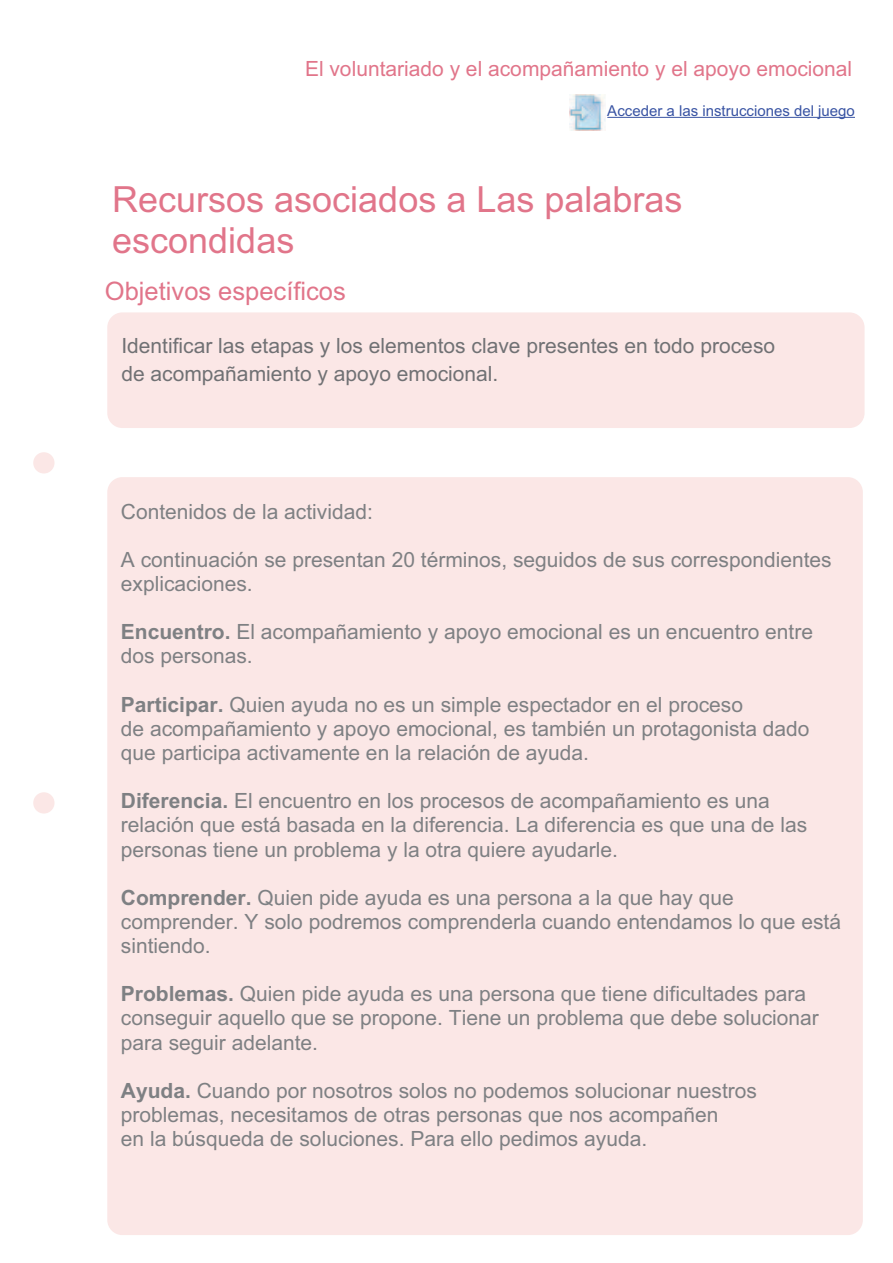
<style>
.page{position:relative;width:893px;height:1263px;background:#fff}
.page>*{position:absolute;margin:0;border:0;box-sizing:border-box;transform-origin:0 0}
.t1{font:36px/41.5px "Arial";color:#e1758a}
.t2{font:25.5px "Arial";color:#e1758a}
.t3{font:21px/24.2px "Arial";color:#7e8083}
.t4{font:21px/27.9px "Arial";color:#707174}
.t5{font:21px "Arial";color:#e1758a}
.t6{font:15px "Arial";color:#3853a3}
.s1{font-weight:700}
</style>
<div class="page">
<div style="left:33px;top:452px;width:22px;height:22px;background:#fbe7e6;border-radius:50%"></div>
<div style="left:33px;top:792px;width:22px;height:22px;background:#fbe7e6;border-radius:50%"></div>
<div style="left:107px;top:312px;width:757px;height:116px;background:#fbe7e6;border-radius:15px"></div>
<div style="left:107px;top:477px;width:756px;height:758px;background:#fbe7e6;border-radius:15px"></div>
<img style="left:570px;top:95px;width:36px;height:36px">
<hr style="left:607px;top:117px;width:248px;height:1px;background:#3853a3">
<p class="t5" style="left:305px;top:57px;width:549px">El voluntariado y el acompañamiento y el apoyo emocional</p>
<p class="t6" style="left:607px;top:105px;width:249px">Acceder a las instrucciones del juego</p>
<h1 class="t1" style="left:112px;top:179px;width:572px">Recursos asociados a Las palabras escondidas</h1>
<p class="t2" style="left:105px;top:277px;width:242px">Objetivos específicos</p>
<p class="t4" style="left:121px;top:334px;width:655px">Identificar las etapas y los elementos clave presentes en todo proceso de acompañamiento y apoyo emocional.</p>
<p class="t3" style="left:121px;top:501px;width:254px">Contenidos de la actividad:</p>
<p class="t3" style="left:121px;top:550px;width:712px">A continuación se presentan 20 términos, seguidos de sus correspondientes explicaciones.</p>
<p class="t3" style="left:121px;top:622px;width:694px"><span class="s1">Encuentro.</span> El acompañamiento y apoyo emocional es un encuentro entre dos personas.</p>
<p class="t3" style="left:121px;top:694px;width:690px"><span class="s1">Participar.</span> Quien ayuda no es un simple espectador en el proceso<br>de acompañamiento y apoyo emocional, es también un protagonista dado que participa activamente en la relación de ayuda.</p>
<p class="t3" style="left:121px;top:791px;width:688px"><span class="s1">Diferencia.</span> El encuentro en los procesos de acompañamiento es una relación que está basada en la diferencia. La diferencia es que una de las personas tiene un problema y la otra quiere ayudarle.</p>
<p class="t3" style="left:121px;top:887px;width:722px"><span class="s1">Comprender.</span> Quien pide ayuda es una persona a la que hay que comprender. Y solo podremos comprenderla cuando entendamos lo que está sintiendo.</p>
<p class="t3" style="left:121px;top:984px;width:699px"><span class="s1">Problemas.</span> Quien pide ayuda es una persona que tiene dificultades para conseguir aquello que se propone. Tiene un problema que debe solucionar para seguir adelante.</p>
<p class="t3" style="left:121px;top:1080px;width:638px"><span class="s1">Ayuda.</span> Cuando por nosotros solos no podemos solucionar nuestros problemas, necesitamos de otras personas que nos acompañen<br>en la búsqueda de soluciones. Para ello pedimos ayuda.</p>
</div>
